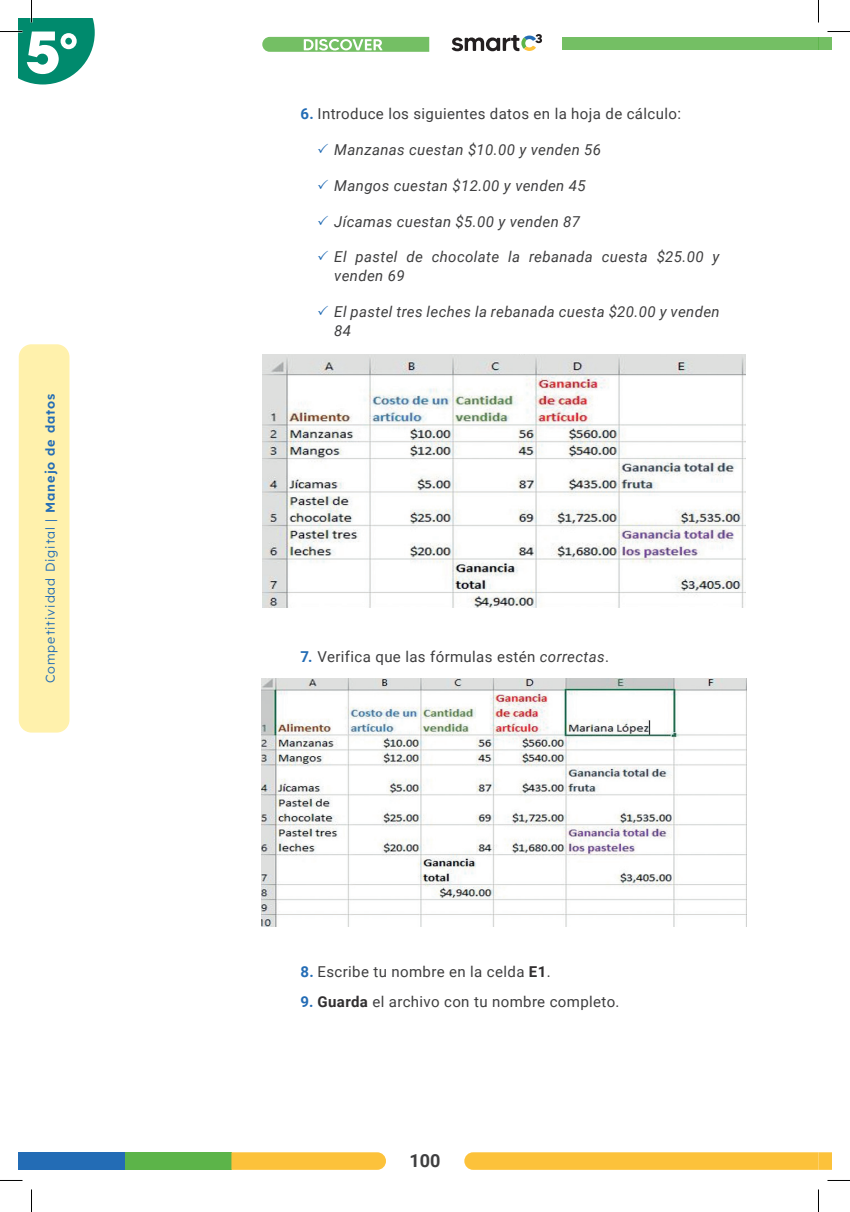
<style>
.page{position:relative;width:850px;height:1212px;background:#fff}
.page>*{position:absolute;margin:0;border:0;box-sizing:border-box;transform-origin:0 0}
.t1{font:700 18px "Roboto";color:#3e3e3f}
.t2{font:italic 15px/18.8px "Roboto";letter-spacing:.025em;color:#3e3e3f}
.t3{font:15px "Roboto";letter-spacing:.025em;color:#3e3e3f}
.t4{font:300 12.75px "Lexend";letter-spacing:.075em;color:#236cb5}
.s1{font-weight:600}
.s2{font-weight:700;color:#236cb5}
.s3{color:#236cb5}
.s4{font-style:italic}
.s5{font-weight:700;color:#312f30}
</style>
<div class="page">
<div style="left:19px;top:1151px;width:106px;height:18px;background:#236cb5"></div>
<div style="left:125px;top:1151px;width:106px;height:18px;background:#5cb449"></div>
<svg style="left:231px;top:1152px;width:155px;height:17px"></svg>
<div style="left:464px;top:1152px;width:367px;height:17px;background:#fcc23b"></div>
<div style="left:19px;top:344px;width:50px;height:388px;background:#fff1ac;border-radius:13px"></div>
<div style="left:818px;top:37px;width:13px;height:12px;background:#74bf64"></div>
<div style="left:562px;top:37px;width:256px;height:12px;background:#74bf64"></div>
<svg style="left:451px;top:34px;width:91px;height:18px"></svg>
<svg style="left:262px;top:37px;width:167px;height:15px"></svg>
<img style="left:263px;top:354px;width:482px;height:253px">
<img style="left:262px;top:678px;width:484px;height:248px">
<svg style="left:827px;top:31px;width:23px;height:1px"></svg>
<svg style="left:0;top:0;width:95px;height:84px"></svg>
<svg style="left:31px;top:1189px;width:1px;height:22px"></svg>
<svg style="left:818px;top:0;width:1px;height:22px"></svg>
<svg style="left:818px;top:1189px;width:1px;height:22px"></svg>
<p class="t4" style="left:41px;top:683px;width:291px;rotate:-90deg">Competitividad Digital | <span class="s1">Manejo de datos</span></p>
<p class="t3" style="left:300px;top:103px;width:382px"><span class="s2">6.</span> Introduce los siguientes datos en la hoja de cálculo:</p>
<p class="t2" style="left:317px;top:140px;width:285px"><span class="s3">✓</span> Manzanas cuestan $10.00 y venden 56</p>
<p class="t2" style="left:317px;top:175px;width:270px"><span class="s3">✓</span> Mangos cuestan $12.00 y venden 45</p>
<p class="t2" style="left:317px;top:211px;width:264px"><span class="s3">✓</span> Jícamas cuestan $5.00 y venden 87</p>
<p class="t2" style="left:334px;top:247px;width:387px;text-indent:-17px"><span class="s3">✓</span> El pastel de chocolate la rebanada cuesta $25.00 y venden 69</p>
<p class="t2" style="left:334px;top:302px;width:387px;text-indent:-17px"><span class="s3">✓</span> El pastel tres leches la rebanada cuesta $20.00 y venden<br>84</p>
<p class="t3" style="left:300px;top:646px;width:310px"><span class="s2">7.</span> Verifica que las fórmulas estén <span class="s4">correctas</span>.</p>
<p class="t3" style="left:300px;top:961px;width:251px"><span class="s2">8.</span> Escribe tu nombre en la celda <span class="s5">E1</span>.</p>
<p class="t3" style="left:300px;top:990px;width:320px"><span class="s2">9.</span> <span class="s5">Guarda</span> el archivo con tu nombre completo.</p>
<p class="t1" style="left:409px;top:1147px;width:32px">100</p>
</div>
